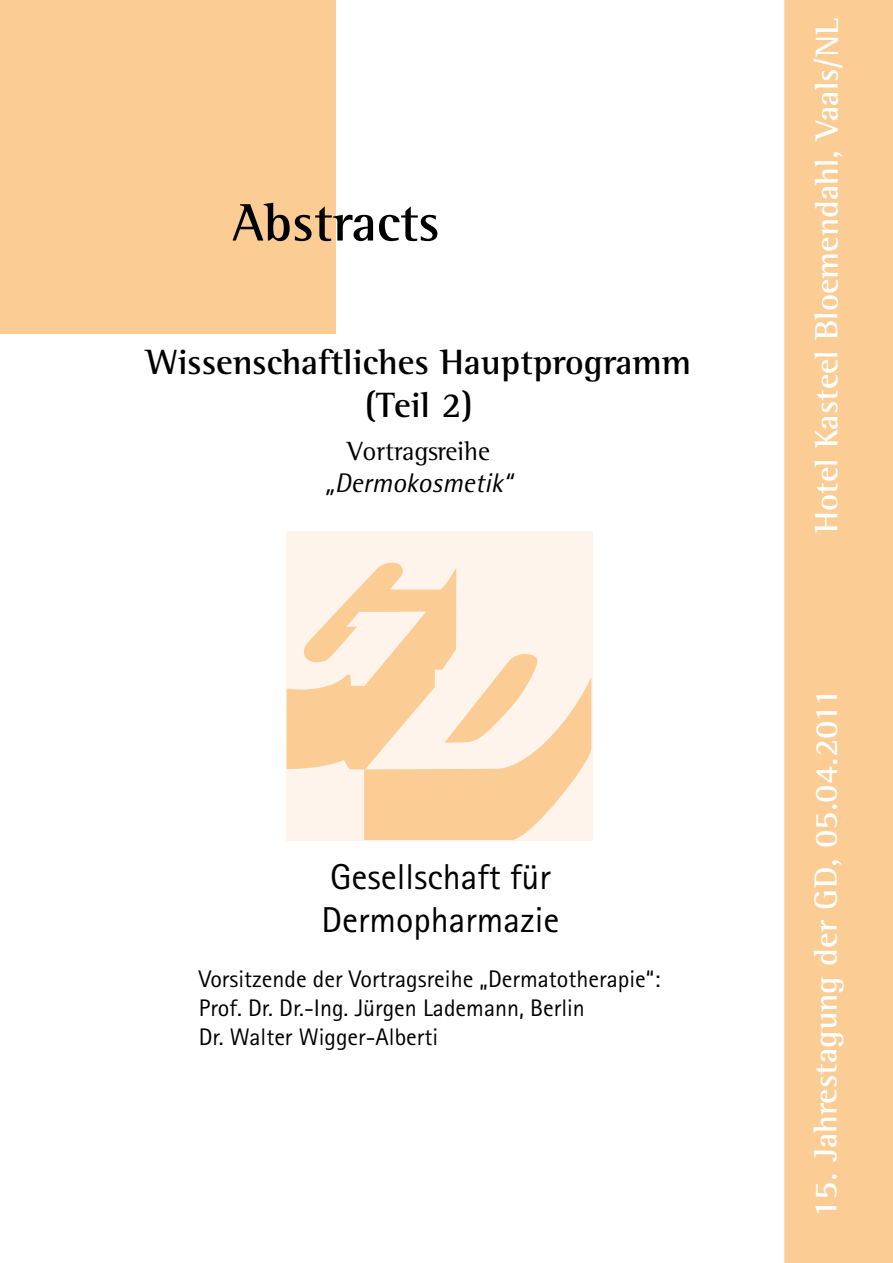
<style>
.page{position:relative;width:893px;height:1263px;background:#fff}
.page>*{position:absolute;margin:0;border:0;box-sizing:border-box;transform-origin:0 0}
.t1{font:700 54px "Agfa Rotis Semi Serif";color:#000}
.t2{font:700 36px/43.2px "Agfa Rotis Semi Serif";color:#000;text-align:center}
.t3{font:36px/43.2px "Agfa Rotis Sans Serif";color:#000}
.t4{font:700 33px "Agfa Rotis Semi Serif";color:#fff}
.t5{font:italic 27px "Agfa Rotis Semisans";color:#000}
.t6{font:27px "Agfa Rotis Semi Serif";color:#000}
.t7{font:24px/28.8px "Agfa Rotis Sans Serif";color:#000}
</style>
<div class="page">
<div style="left:0;top:0;width:336px;height:334px;background:#fbcc94"></div>
<div style="left:784px;top:0;width:109px;height:1263px;background:#fbcc94"></div>
<div style="left:286px;top:531px;width:306px;height:310px;background:#fef4ec"></div>
<svg style="left:287px;top:562px;width:304px;height:278px"></svg>
<svg style="left:444px;top:653px;width:95px;height:89px"></svg>
<h1 class="t1" style="left:232px;top:190px;width:209px">Abstracts</h1>
<h2 class="t2" style="left:146px;top:340px;width:546px">Wissenschaftliches Hauptprogramm (Teil 2)</h2>
<p class="t6" style="left:348px;top:435px;width:144px">Vortragsreihe</p>
<p class="t5" style="left:325px;top:467px;width:188px">„Dermokosmetik“</p>
<h2 class="t3" style="left:321px;top:855px;width:239px">Gesellschaft für<br>Dermopharmazie</h2>
<p class="t7" style="left:199px;top:964px;width:463px">Vorsitzende der Vortragsreihe „Dermatotherapie“:<br>Prof. Dr. Dr.-Ing. Jürgen Lademann, Berlin<br>Dr. Walter Wigger-Alberti</p>
<h3 class="t4" style="left:807px;top:533px;width:517px;rotate:-90deg">Hotel Kasteel Bloemendahl, Vaals/NL</h3>
<h3 class="t4" style="left:806px;top:1218px;width:531px;rotate:-90deg">15. Jahrestagung der GD, 05.04.2011</h3>
</div>
